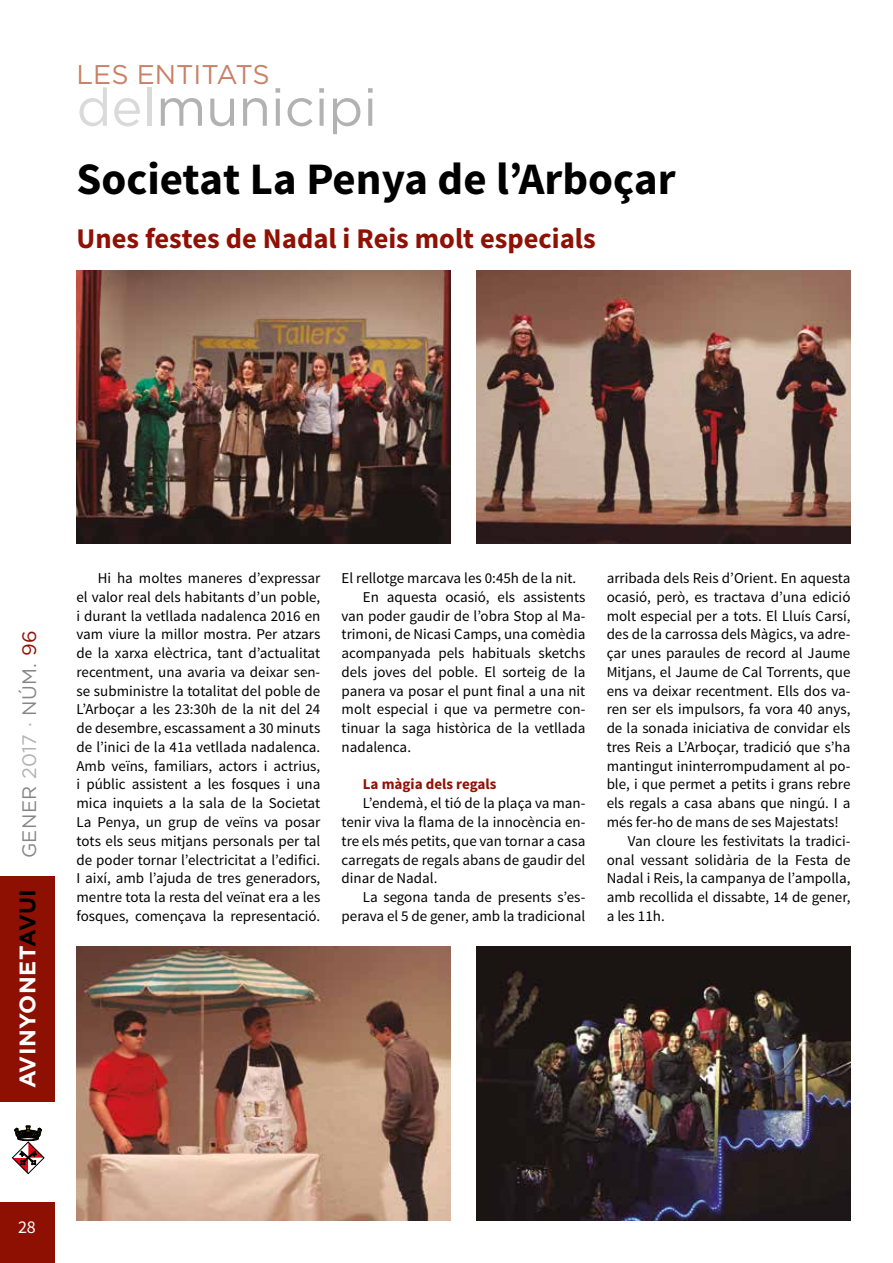
<style>
.page{position:relative;width:893px;height:1263px;background:#fff}
.page>*{position:absolute;margin:0;border:0;box-sizing:border-box;transform-origin:0 0}
.t1{font:52.5px "Gotham";color:#b3b2b2}
.t2{font:700 45px "Source Sans Pro";color:#000}
.t3{font:700 28.5px "Source Sans Pro";color:#911004}
.t4{font:27px "Gotham";color:#c98167}
.t5{font:700 22.5px "Gotham";letter-spacing:.02em;color:#fff}
.t6{font:19.5px "Gotham";letter-spacing:.02em;color:#878787}
.t7{font:18px "Source Sans Pro";color:#fff}
.t8{font:15px/18.8px "Source Sans Pro";color:#000;text-align:justify}
.t9{font:700 15px "Source Sans Pro";color:#911004}
.s1{color:#dadada}
.s2{color:#b3b2b2}
.s3{color:#911004}
.s4{color:#000}
</style>
<div class="page">
<div style="left:0;top:1202px;width:55px;height:61px;background:#8d1003"></div>
<div style="left:0;top:876px;width:55px;height:225px;background:#8d1003"></div>
<svg style="left:12px;top:1125px;width:33px;height:49px"></svg>
<img style="left:77px;top:270px;width:374px;height:274px">
<img style="left:476px;top:270px;width:374px;height:274px">
<img style="left:77px;top:947px;width:374px;height:273px">
<img style="left:476px;top:947px;width:374px;height:273px">
<h3 class="t4" style="left:77px;top:59px;width:195px">LES ENTITATS</h3>
<h1 class="t1" style="left:77px;top:78px;width:302px"><span class="s1">del</span>municipi</h1>
<h2 class="t2" style="left:77px;top:150px;width:601px">Societat La Penya de l’Arboçar</h2>
<h3 class="t3" style="left:77px;top:220px;width:521px">Unes festes de Nadal i Reis molt especials</h3>
<h3 class="t6" style="left:18px;top:858px;width:229px;rotate:-90deg">GENER <span class="s2">2017 ·</span> NÚM. <span class="s3">96</span></h3>
<h3 class="t5" style="left:14px;top:1088px;width:201px;rotate:-90deg">AVINYONET<span class="s4">AVUI</span></h3>
<p class="t8" style="left:77px;top:569px;width:245px;text-indent:21px">Hi ha moltes maneres d’expressar el valor real dels habitants d’un poble, i durant la vetllada nadalenca 2016 en vam viure la millor mostra. Per atzars de la xarxa elèctrica, tant d’actualitat recentment, una avaria va deixar sen&shy;se subministre la totalitat del poble de L’Arboçar a les 23:30h de la nit del 24 de desembre, escassament a 30 minuts de l’inici de la 41a vetllada nadalenca.<br>Amb veïns, familiars, actors i actrius, i públic assistent a les fosques i una mica inquiets a la sala de la Societat La Penya, un grup de veïns va posar tots els seus mitjans personals per tal de poder tornar l’electricitat a l’edifici.<br>I així, amb l’ajuda de tres generadors, mentre tota la resta del veïnat era a les fosques, començava la representació.</p>
<p class="t8" style="left:342px;top:569px;width:236px">El rellotge marcava les 0:45h de la nit.</p>
<p class="t8" style="left:363px;top:588px;width:224px">En aquesta ocasió, els assistents</p>
<p class="t8" style="left:342px;top:607px;width:245px">van poder gaudir de l’obra Stop al Ma-</p>
<p class="t8" style="left:342px;top:625px;width:245px">trimoni, de Nicasi Camps, una comèdia</p>
<p class="t8" style="left:342px;top:644px;width:245px">acompanyada pels habituals sketchs</p>
<p class="t8" style="left:342px;top:663px;width:245px">dels joves del poble. El sorteig de la</p>
<p class="t8" style="left:342px;top:682px;width:245px">panera va posar el punt final a una nit</p>
<p class="t8" style="left:342px;top:700px;width:245px">molt especial i que va permetre con-</p>
<p class="t8" style="left:342px;top:719px;width:245px">tinuar la saga històrica de la vetllada</p>
<p class="t8" style="left:342px;top:738px;width:71px">nadalenca.</p>
<p class="t9" style="left:363px;top:775px;width:135px">La màgia dels regals</p>
<p class="t8" style="left:342px;top:794px;width:245px;text-indent:21px">L’endemà, el tió de la plaça va man&shy;tenir viva la flama de la innocència en&shy;tre els més petits, que van tornar a casa carregats de regals abans de gaudir del dinar de Nadal.</p>
<p class="t8" style="left:342px;top:888px;width:245px;text-align:right">La segona tanda de presents s’es&shy;perava el 5 de gener, amb la tradicional</p>
<p class="t8" style="left:607px;top:569px;width:245px">arribada dels Reis d’Orient. En aquesta</p>
<p class="t8" style="left:607px;top:588px;width:245px">ocasió, però, es tractava d’una edició</p>
<p class="t8" style="left:607px;top:607px;width:245px">molt especial per a tots. El Lluís Carsí,</p>
<p class="t8" style="left:607px;top:625px;width:245px">des de la carrossa dels Màgics, va adre-</p>
<p class="t8" style="left:607px;top:644px;width:245px">çar unes paraules de record al Jaume</p>
<p class="t8" style="left:607px;top:663px;width:245px">Mitjans, el Jaume de Cal Torrents, que</p>
<p class="t8" style="left:607px;top:682px;width:245px">ens va deixar recentment. Ells dos va-</p>
<p class="t8" style="left:607px;top:700px;width:245px">ren ser els impulsors, fa vora 40 anys,</p>
<p class="t8" style="left:607px;top:719px;width:245px">de la sonada iniciativa de convidar els</p>
<p class="t8" style="left:607px;top:738px;width:245px">tres Reis a L’Arboçar, tradició que s’ha</p>
<p class="t8" style="left:607px;top:757px;width:245px">mantingut ininterrompudament al po-</p>
<p class="t8" style="left:607px;top:775px;width:245px">ble, i que permet a petits i grans rebre</p>
<p class="t8" style="left:607px;top:794px;width:245px">els regals a casa abans que ningú. I a</p>
<p class="t8" style="left:607px;top:813px;width:234px">més fer-ho de mans de ses Majestats!</p>
<p class="t8" style="left:628px;top:832px;width:224px">Van cloure les festivitats la tradici-</p>
<p class="t8" style="left:607px;top:850px;width:245px">onal vessant solidària de la Festa de</p>
<p class="t8" style="left:607px;top:869px;width:245px">Nadal i Reis, la campanya de l’ampolla,</p>
<p class="t8" style="left:607px;top:888px;width:245px">amb recollida el dissabte, 14 de gener,</p>
<p class="t8" style="left:607px;top:907px;width:60px">a les 11h.</p>
<p class="t7" style="left:18px;top:1216px;width:19px">28</p>
</div>
